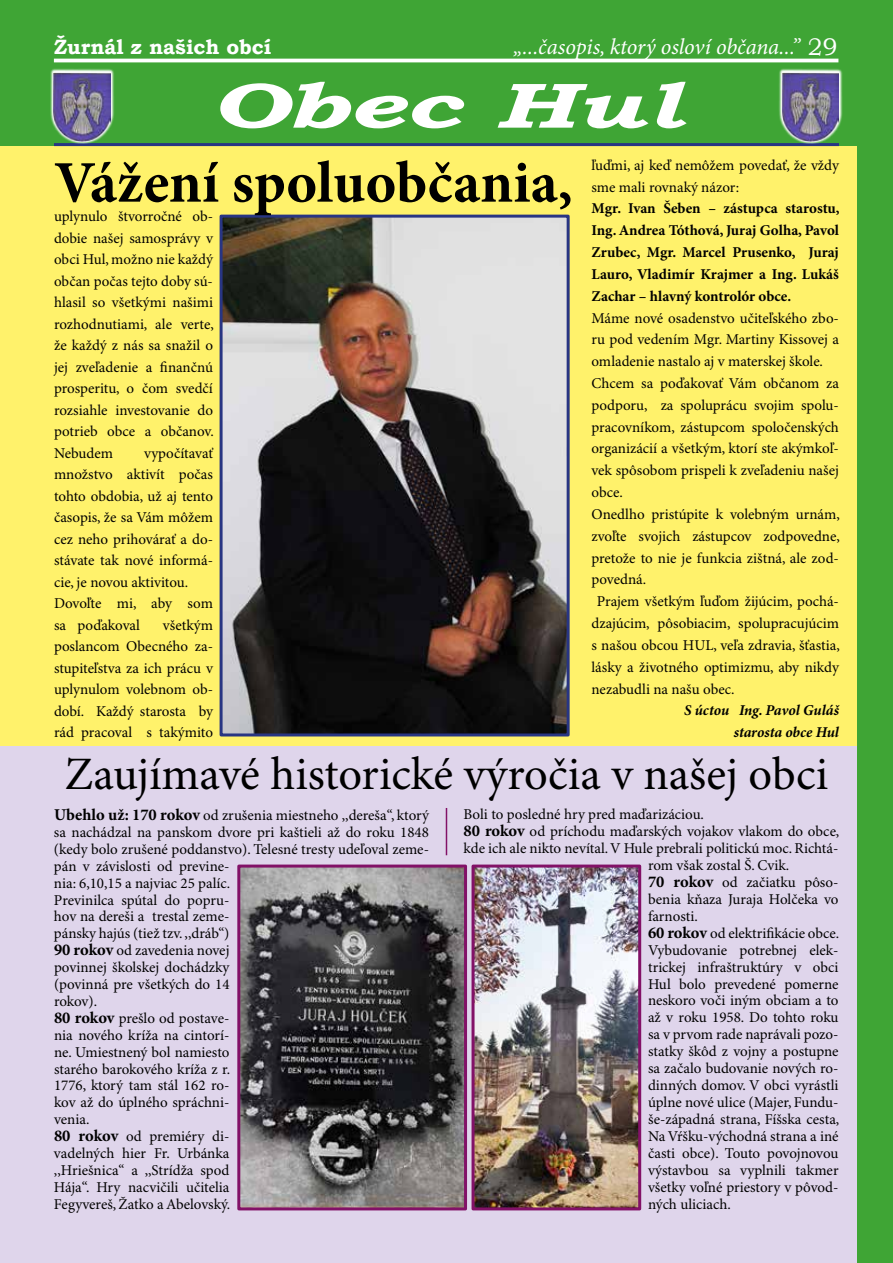
<style>
.page{position:relative;width:893px;height:1263px;background:#fff}
.page>*{position:absolute;margin:0;border:0;box-sizing:border-box;transform-origin:0 0}
.t1{font:italic 700 64.05px "Bookman Old Style";color:#fff;scale:1.58 1}
.t2{font:700 58.95px "Minion Pro";color:#000}
.t3{font:46.5px "Minion Pro";color:#000}
.t4{font:italic 22.5px "Minion Pro";letter-spacing:-.005em;color:#fff}
.t5{font:700 20.7px "Bookman Old Style";color:#fff}
.t6{font:15px/21.5px "Minion Pro";color:#000}
.t7{font:700 15px/21.8px "Minion Pro";color:#000;text-align:justify}
.t8{font:italic 700 15px/21.9px "Minion Pro";letter-spacing:-.005em;color:#000;text-align:right}
.s1{font-family:"Bookman Old Style";font-style:normal;font-size:24px}
.s2{font-weight:700;font-size:16.5px}
</style>
<div class="page">
<div style="left:0;top:0;width:857px;height:746px;background:#fff26b"></div>
<div style="left:0;top:746px;width:857px;height:517px;background:#dfd5eb"></div>
<div style="left:1px;top:0;width:892px;height:145px;background:#3fa535"></div>
<hr style="left:54px;top:143px;width:785px;height:3px;background:#283583">
<svg style="left:50px;top:69px;width:64px;height:75px"></svg>
<img style="left:54px;top:72px;width:57px;height:69px">
<svg style="left:779px;top:69px;width:64px;height:75px"></svg>
<img style="left:782px;top:72px;width:57px;height:69px">
<img style="left:475px;top:868px;width:162px;height:338px">
<div style="left:471px;top:864px;width:170px;height:346px;border:3px solid #821167"></div>
<img style="left:241px;top:868px;width:222px;height:338px">
<div style="left:237px;top:864px;width:230px;height:346px;border:3px solid #821167"></div>
<hr style="left:446px;top:808px;width:1px;height:47px;background:#821167">
<div style="left:857px;top:0;width:36px;height:1263px;background:#3fa535"></div>
<img style="left:224px;top:219px;width:342px;height:513px">
<div style="left:220px;top:215px;width:350px;height:521px;border:3px solid #283583"></div>
<hr style="left:54px;top:59px;width:784px;height:3px;background:#fff">
<h3 class="t5" style="left:54px;top:32px;width:219px">Žurnál z našich obcí</h3>
<h3 class="t4" style="left:513px;top:33px;width:326px">„...časopis, ktorý osloví občana...” <span class="s1">29</span></h3>
<h1 class="t1" style="left:210px;top:59px;width:300px">Obec Hul</h1>
<h2 class="t2" style="left:54px;top:148px;width:520px">Vážení spoluobčania,</h2>
<p class="t6" style="left:54px;top:206px;width:161px;text-align:justify">uplynulo štvorročné ob&shy;dobie našej samosprávy v obci Hul, možno nie každý občan počas tejto doby sú&shy;hlasil so všetkými našimi rozhodnutiami, ale verte, že každý z nás sa snažil o jej zveľadenie a finančnú prosperitu, o čom svedčí rozsiahle investovanie do potrieb obce a občanov.<br>Nebudem</p>
<p class="t6" style="left:54px;top:443px;width:161px;text-indent:90px">vypočítavať množstvo aktivít počas tohto obdobia, už aj tento časopis, že sa Vám môžem cez neho prihovárať a do&shy;stávate tak nové informá&shy;cie, je novou aktivitou.<br>Dovoľte mi, aby som sa poďakoval</p>
<p class="t6" style="left:54px;top:615px;width:161px;text-align:justify;text-indent:109px">všetkým poslancom Obecného za&shy;stupiteľstva za ich prácu v uplynulom volebnom ob&shy;dobí. Každý starosta by rád pracoval s takýmito</p>
<p class="t6" style="left:591px;top:155px;width:249px">ľuďmi, aj keď nemôžem povedať, že vždy sme mali rovnaký názor:</p>
<p class="t7" style="left:591px;top:198px;width:250px">Mgr. Ivan Šeben – zástupca starostu, Ing. Andrea Tóthová, Juraj Golha, Pavol Zrubec, Mgr. Marcel Prusenko, Juraj Lauro, Vladimír Krajmer a Ing. Lukáš Zachar – hlavný kontrolór obce.</p>
<p class="t6" style="left:591px;top:308px;width:249px">Máme nové osadenstvo učiteľského zbo-</p>
<p class="t6" style="left:591px;top:329px;width:249px">ru pod vedením Mgr. Martiny Kissovej a</p>
<p class="t6" style="left:591px;top:351px;width:233px">omladenie nastalo aj v materskej škole.</p>
<p class="t6" style="left:591px;top:373px;width:249px">Chcem sa poďakovať Vám občanom za</p>
<p class="t6" style="left:591px;top:395px;width:249px">podporu, za spoluprácu svojim spolu-</p>
<p class="t6" style="left:591px;top:417px;width:249px">pracovníkom, zástupcom spoločenských</p>
<p class="t6" style="left:591px;top:439px;width:249px">organizácií a všetkým, ktorí ste akýmkoľ-</p>
<p class="t6" style="left:591px;top:460px;width:249px">vek spôsobom prispeli k zveľadeniu našej</p>
<p class="t6" style="left:591px;top:482px;width:33px">obce.</p>
<p class="t6" style="left:591px;top:504px;width:250px">Onedlho pristúpite k volebným urnám,</p>
<p class="t6" style="left:591px;top:526px;width:250px">zvoľte svojich zástupcov zodpovedne,</p>
<p class="t6" style="left:591px;top:548px;width:249px">pretože to nie je funkcia zištná, ale zod-</p>
<p class="t6" style="left:591px;top:569px;width:56px">povedná.</p>
<p class="t6" style="left:597px;top:591px;width:244px">Prajem všetkým ľuďom žijúcim, pochá-</p>
<p class="t6" style="left:591px;top:613px;width:249px">dzajúcim, pôsobiacim, spolupracujúcim</p>
<p class="t6" style="left:591px;top:635px;width:250px">s našou obcou HUL, veľa zdravia, šťastia,</p>
<p class="t6" style="left:591px;top:657px;width:249px">lásky a životného optimizmu, aby nikdy</p>
<p class="t6" style="left:591px;top:679px;width:145px">nezabudli na našu obec.</p>
<p class="t8" style="left:684px;top:700px;width:156px">S úctou Ing. Pavol Guláš starosta obce Hul</p>
<h3 class="t3" style="left:65px;top:746px;width:765px">Zaujímavé historické výročia v našej obci</h3>
<p class="t6" style="left:54px;top:807px;width:377px;line-height:17px"><span class="s2">Ubehlo už: 170 rokov</span> od zrušenia miestneho ,,dereša“, ktorý sa nachádzal na panskom dvore pri kaštieli až do roku 1848 (kedy bolo zrušené poddanstvo). Telesné tresty udeľoval zeme&shy;pán v závislosti od previne-<br>nia: 6,10,15 a najviac 25 palíc.<br>Previnilca spútal do popru-<br>hov na dereši a trestal zeme-<br>pánsky hajús (tiež tzv. ,,dráb“)<br><span class="s2">90 rokov</span> od zavedenia novej<br>povinnej školskej dochádzky<br>(povinná pre všetkých do 14<br>rokov).<br><span class="s2">80 rokov</span> prešlo od postave-<br>nia nového kríža na cintorí-<br>ne. Umiestnený bol namiesto<br>starého barokového kríža z r.<br>1776, ktorý tam stál 162 ro-<br>kov až do úplného spráchni-<br>venia.<br><span class="s2">80 rokov</span> od premiéry di-<br>vadelných hier Fr. Urbánka<br>,,Hriešnica“ a ,,Strídža spod<br>Hája“. Hry nacvičili učitelia<br>Fegyvereš, Žatko a Abelovský.</p>
<p class="t6" style="left:463px;top:804px;width:242px">Boli to posledné hry pred maďarizáciou.</p>
<p class="t6" style="left:463px;top:821px;width:377px"><span class="s2">80 rokov</span> od príchodu maďarských vojakov vlakom do obce,</p>
<p class="t6" style="left:463px;top:838px;width:377px">kde ich ale nikto nevítal. V Hule prebrali politickú moc. Richtá-</p>
<p class="t6" style="left:648px;top:855px;width:143px">rom však zostal Š. Cvik.</p>
<p class="t6" style="left:648px;top:872px;width:192px"><span class="s2">70 rokov</span> od začiatku pôso-</p>
<p class="t6" style="left:648px;top:889px;width:192px">benia kňaza Juraja Holčeka vo</p>
<p class="t6" style="left:648px;top:906px;width:51px">farnosti.</p>
<p class="t6" style="left:648px;top:923px;width:193px"><span class="s2">60 rokov</span> od elektrifikácie obce.</p>
<p class="t6" style="left:648px;top:940px;width:192px">Vybudovanie potrebnej elek-</p>
<p class="t6" style="left:648px;top:957px;width:192px">trickej infraštruktúry v obci</p>
<p class="t6" style="left:648px;top:973px;width:192px">Hul bolo prevedené pomerne</p>
<p class="t6" style="left:648px;top:990px;width:192px">neskoro voči iným obciam a to</p>
<p class="t6" style="left:648px;top:1007px;width:192px">až v roku 1958. Do tohto roku</p>
<p class="t6" style="left:648px;top:1024px;width:192px">sa v prvom rade naprávali pozo-</p>
<p class="t6" style="left:648px;top:1041px;width:192px">statky škôd z vojny a postupne</p>
<p class="t6" style="left:648px;top:1058px;width:192px">sa začalo budovanie nových ro-</p>
<p class="t6" style="left:648px;top:1075px;width:192px">dinných domov. V obci vyrástli</p>
<p class="t6" style="left:648px;top:1092px;width:192px">úplne nové ulice (Majer, Fundu-</p>
<p class="t6" style="left:648px;top:1109px;width:193px">še-západná strana, Fíšska cesta,</p>
<p class="t6" style="left:648px;top:1126px;width:192px">Na Vŕšku-východná strana a iné</p>
<p class="t6" style="left:648px;top:1143px;width:192px">časti obce). Touto povojnovou</p>
<p class="t6" style="left:648px;top:1160px;width:192px">výstavbou sa vyplnili takmer</p>
<p class="t6" style="left:648px;top:1177px;width:192px">všetky voľné priestory v pôvod-</p>
<p class="t6" style="left:648px;top:1194px;width:84px">ných uliciach.</p>
</div>
